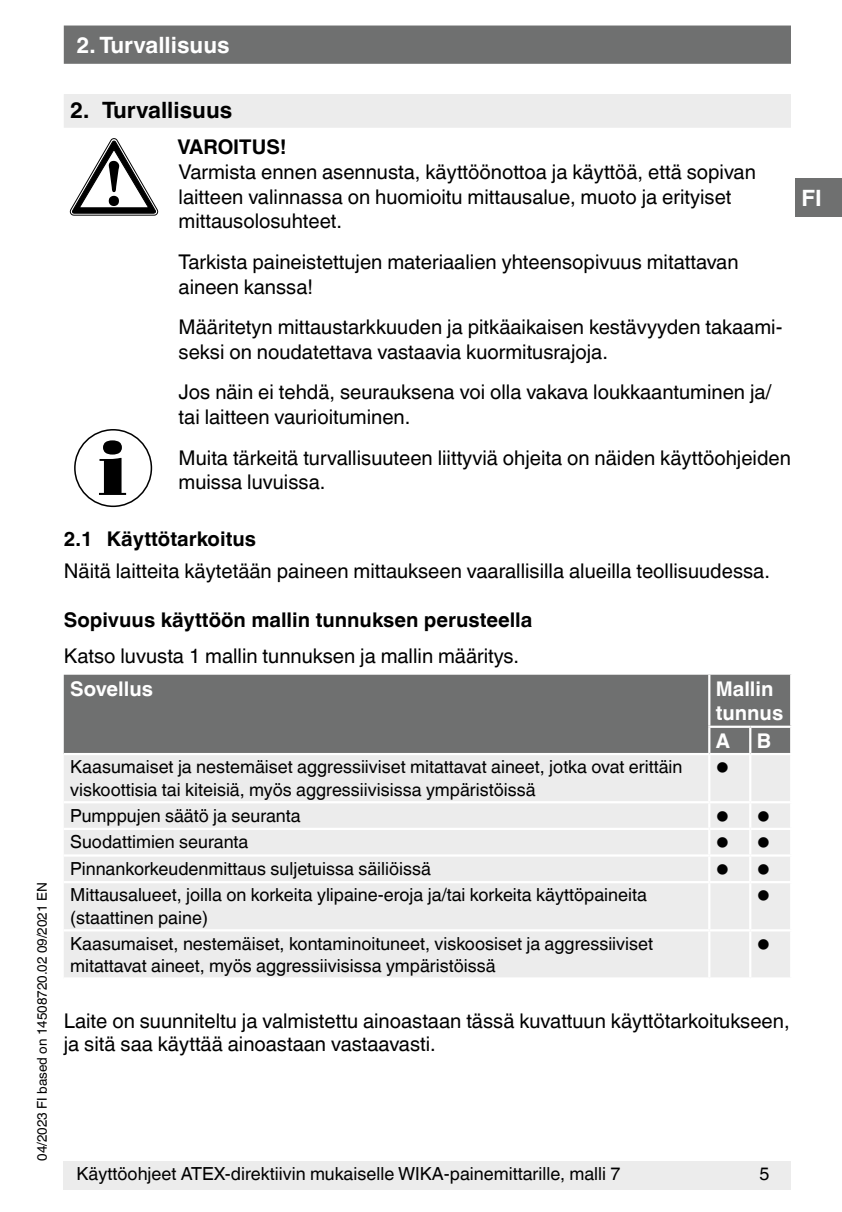
<style>
.page{position:relative;width:842px;height:1212px;background:#fff}
.page>*{position:absolute;margin:0;border:0;box-sizing:border-box;transform-origin:0 0}
.t1{font:700 22.5px "Helvetica World";color:#fff}
.t2{font:700 22.5px "Helvetica World";color:#000}
.t3{font:20.25px/24.8px "Helvetica World";color:#000}
.t4{font:700 20.25px "Helvetica World";color:#000}
.t5{font:700 20.25px/24.8px "Helvetica World";color:#fff}
.t6{font:18px/22.5px "Helvetica World";color:#000}
.t7{font:18px "Wingdings";color:#000}
.t8{font:13.5px "Helvetica World";color:#000}
</style>
<div class="page">
<div style="left:64px;top:1161px;width:727px;height:29px;background:#ececec"></div>
<div style="left:64px;top:26px;width:727px;height:38px;background:#6f7070;border:2px solid #6f7070"></div>
<div style="left:795px;top:179px;width:47px;height:38px;background:#6f7070"></div>
<div style="left:64px;top:94px;width:727px;height:34px;background:#ececec"></div>
<div style="left:64px;top:675px;width:726px;height:78px;background:#6f7070"></div>
<div style="left:64px;top:755px;width:726px;height:222px;background:#ececec"></div>
<hr style="left:708px;top:728px;width:2px;height:25px;background:#fff">
<hr style="left:708px;top:675px;width:2px;height:51px;background:#fff">
<hr style="left:708px;top:726px;width:42px;height:2px;background:#fff">
<hr style="left:750px;top:726px;width:42px;height:2px;background:#fff">
<hr style="left:708px;top:755px;width:2px;height:46px;background:#fff">
<hr style="left:749px;top:755px;width:2px;height:46px;background:#fff">
<hr style="left:64px;top:801px;width:645px;height:2px;background:#fff">
<hr style="left:709px;top:801px;width:41px;height:2px;background:#fff">
<hr style="left:708px;top:803px;width:2px;height:25px;background:#fff">
<hr style="left:750px;top:801px;width:42px;height:2px;background:#fff">
<hr style="left:749px;top:803px;width:2px;height:25px;background:#fff">
<hr style="left:708px;top:830px;width:2px;height:24px;background:#fff">
<hr style="left:750px;top:828px;width:42px;height:2px;background:#fff">
<hr style="left:749px;top:830px;width:2px;height:24px;background:#fff">
<hr style="left:64px;top:854px;width:645px;height:3px;background:#fff">
<hr style="left:709px;top:854px;width:41px;height:3px;background:#fff">
<hr style="left:708px;top:857px;width:2px;height:24px;background:#fff">
<hr style="left:750px;top:854px;width:42px;height:3px;background:#fff">
<hr style="left:749px;top:857px;width:2px;height:24px;background:#fff">
<hr style="left:64px;top:881px;width:645px;height:2px;background:#fff">
<hr style="left:709px;top:881px;width:41px;height:2px;background:#fff">
<hr style="left:708px;top:883px;width:2px;height:46px;background:#fff">
<hr style="left:750px;top:881px;width:42px;height:2px;background:#fff">
<hr style="left:749px;top:883px;width:2px;height:46px;background:#fff">
<hr style="left:64px;top:929px;width:645px;height:2px;background:#fff">
<hr style="left:64px;top:828px;width:645px;height:2px;background:#fff">
<hr style="left:709px;top:828px;width:41px;height:2px;background:#fff">
<hr style="left:709px;top:929px;width:41px;height:2px;background:#fff">
<hr style="left:708px;top:931px;width:2px;height:46px;background:#fff">
<hr style="left:750px;top:929px;width:42px;height:2px;background:#fff">
<hr style="left:749px;top:931px;width:2px;height:46px;background:#fff">
<hr style="left:749px;top:728px;width:2px;height:25px;background:#fff">
<svg style="left:70px;top:138px;width:88px;height:77px"></svg>
<svg style="left:99px;top:440px;width:27px;height:55px"></svg>
<div style="left:74px;top:429px;width:78px;height:78px;border:2px solid #000;border-radius:50%"></div>
<svg style="left:717px;top:810px;width:52px;height:11px"></svg>
<svg style="left:717px;top:837px;width:52px;height:11px"></svg>
<svg style="left:717px;top:864px;width:52px;height:10px"></svg>
<p class="t1" style="left:77px;top:32px;width:155px">2. Turvallisuus</p>
<p class="t2" style="left:70px;top:97px;width:164px">2. Turvallisuus</p>
<p class="t4" style="left:178px;top:135px;width:111px">VAROITUS!</p>
<p class="t3" style="left:179px;top:160px;width:579px">Varmista ennen asennusta, käyttöönottoa ja käyttöä, että sopivan laitteen valinnassa on huomioitu mittausalue, muoto ja erityiset mittausolosuhteet.</p>
<p class="t3" style="left:179px;top:250px;width:561px">Tarkista paineistettujen materiaalien yhteensopivuus mitattavan aineen kanssa!</p>
<p class="t3" style="left:179px;top:315px;width:605px">Määritetyn mittaustarkkuuden ja pitkäaikaisen kestävyyden takaami&shy;seksi on noudatettava vastaavia kuormitusrajoja.</p>
<p class="t3" style="left:179px;top:380px;width:594px">Jos näin ei tehdä, seurauksena voi olla vakava loukkaantuminen ja/ tai laitteen vaurioituminen.</p>
<p class="t3" style="left:179px;top:445px;width:614px">Muita tärkeitä turvallisuuteen liittyviä ohjeita on näiden käyttöohjeiden muissa luvuissa.</p>
<p class="t1" style="left:801px;top:185px;width:22px">FI</p>
<p class="t8" style="left:34px;top:1161px;width:280px;rotate:-90deg">04/2023 FI based on 14508720.02 09/2021 EN</p>
<p class="t4" style="left:64px;top:527px;width:194px">2.1 Käyttötarkoitus</p>
<p class="t3" style="left:64px;top:558px;width:708px">Näitä laitteita käytetään paineen mittaukseen vaarallisilla alueilla teollisuudessa.</p>
<p class="t4" style="left:64px;top:609px;width:470px">Sopivuus käyttöön mallin tunnuksen perusteella</p>
<p class="t3" style="left:64px;top:644px;width:457px">Katso luvusta 1 mallin tunnuksen ja mallin määritys.</p>
<p class="t5" style="left:70px;top:676px;width:84px">Sovellus</p>
<p class="t5" style="left:716px;top:676px;width:69px">Mallin tunnus</p>
<p class="t5" style="left:716px;top:728px;width:16px">A</p>
<p class="t5" style="left:757px;top:728px;width:16px">B</p>
<p class="t6" style="left:70px;top:756px;width:614px">Kaasumaiset ja nestemäiset aggressiiviset mitattavat aineet, jotka ovat erittäin viskoottisia tai kiteisiä, myös aggressiivisissa ympäristöissä</p>
<p class="t7" style="left:716px;top:758px;width:15px">●</p>
<p class="t6" style="left:70px;top:804px;width:232px">Pumppujen säätö ja seuranta</p>
<p class="t6" style="left:70px;top:831px;width:180px">Suodattimien seuranta</p>
<p class="t6" style="left:70px;top:857px;width:362px">Pinnankorkeudenmittaus suljetuissa säiliöissä</p>
<p class="t6" style="left:70px;top:884px;width:578px">Mittausalueet, joilla on korkeita ylipaine-eroja ja/tai korkeita käyttöpaineita (staattinen paine)</p>
<p class="t7" style="left:757px;top:886px;width:15px">●</p>
<p class="t6" style="left:70px;top:932px;width:584px">Kaasumaiset, nestemäiset, kontaminoituneet, viskoosiset ja aggressiiviset mitattavat aineet, myös aggressiivisissa ympäristöissä</p>
<p class="t7" style="left:757px;top:934px;width:15px">●</p>
<p class="t3" style="left:64px;top:1009px;width:727px;line-height:23.2px">Laite on suunniteltu ja valmistettu ainoastaan tässä kuvattuun käyttötarkoitukseen, ja sitä saa käyttää ainoastaan vastaavasti.</p>
<p class="t6" style="left:76px;top:1163px;width:546px">Käyttöohjeet ATEX-direktiivin mukaiselle WIKA-painemittarille, malli 7</p>
<p class="t6" style="left:759px;top:1163px;width:12px">5</p>
</div>
